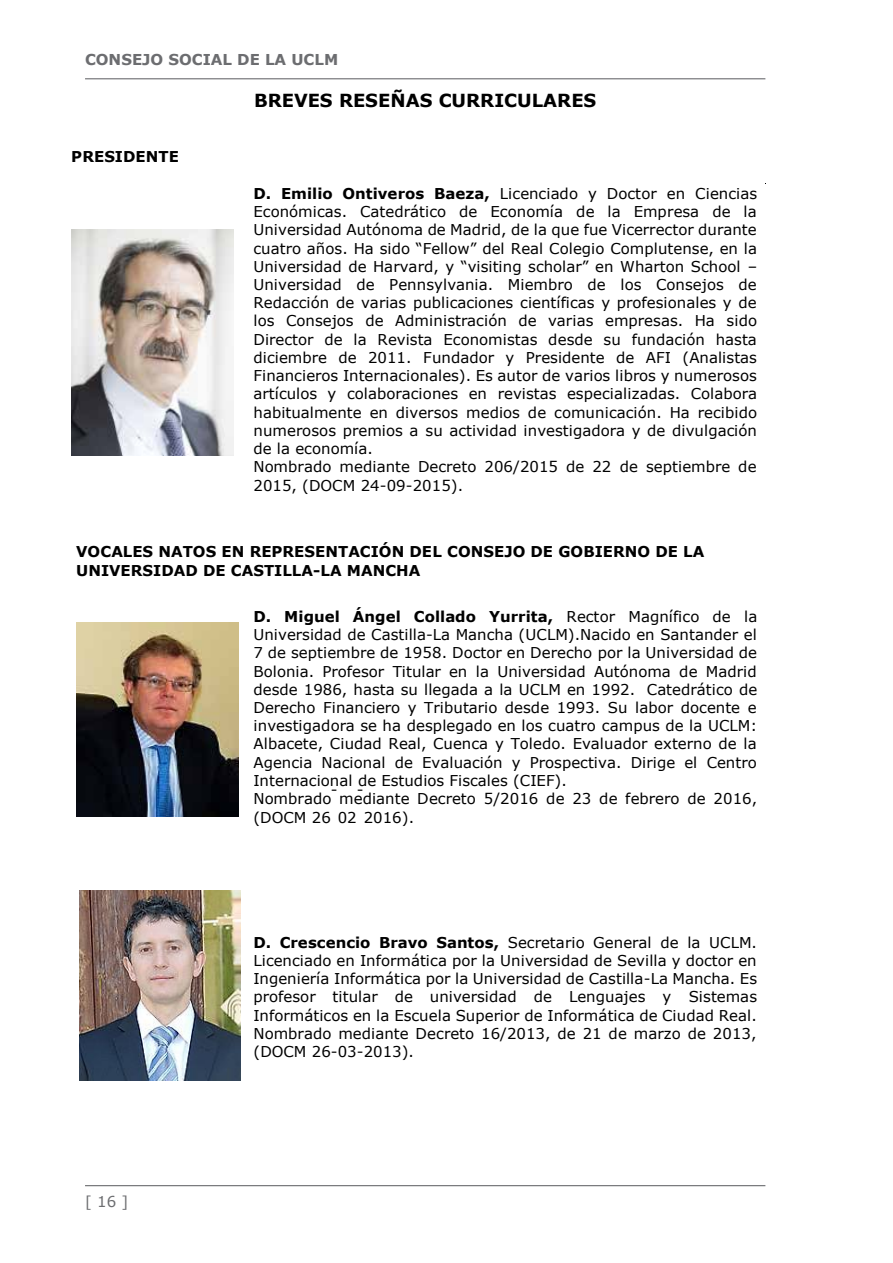
<style>
.page{position:relative;width:893px;height:1263px;background:#fff}
.page>*{position:absolute;margin:0;border:0;box-sizing:border-box;transform-origin:0 0}
.t1{font:700 18px "Verdana";color:#000}
.t2{font:15px/18.3px "Verdana";color:#000}
.t3{font:700 15px/18.1px "Verdana";color:#000}
.t4{font:700 15px "Verdana";color:#6c6d70}
.t5{font:15px "Verdana";color:#6c6d70}
.s1{font-weight:700}
</style>
<div class="page">
<hr style="left:85px;top:1185px;width:680px;height:1px;background:#6c6d70">
<hr style="left:85px;top:78px;width:680px;height:1px;background:#6c6d70">
<img style="left:72px;top:230px;width:161px;height:226px">
<img style="left:76px;top:622px;width:162px;height:194px">
<img style="left:79px;top:890px;width:162px;height:190px">
<p class="t4" style="left:85px;top:49px;width:255px">CONSEJO SOCIAL DE LA UCLM</p>
<p class="t1" style="left:254px;top:88px;width:344px">BREVES RESEÑAS CURRICULARES</p>
<p class="t3" style="left:71px;top:147px;width:109px">PRESIDENTE</p>
<p class="t2" style="left:253px;top:184px;width:505px"><span class="s1">D. Emilio Ontiveros Baeza,</span> Licenciado y Doctor en Ciencias Económicas. Catedrático de Economía de la Empresa de la Universidad Autónoma de Madrid, de la que fue Vicerrector durante cuatro años. Ha sido “Fellow” del Real Colegio Complutense, en la Universidad de Harvard, y “visiting scholar” en Wharton School – Universidad de Pennsylvania. Miembro de los Consejos de Redacción de varias publicaciones científicas y profesionales y de los Consejos de Administración de varias empresas. Ha sido Director de la Revista Economistas desde su fundación hasta diciembre de 2011. Fundador y Presidente de AFI (Analistas Financieros Internacionales). Es autor de varios libros y numerosos artículos y colaboraciones en revistas especializadas. Colabora habitualmente en diversos medios de comunicación. Ha recibido numerosos premios a su actividad investigadora y de divulgación de la economía.<br>Nombrado mediante Decreto 206/2015 de 22 de septiembre de 2015, (DOCM 24-09-2015).</p>
<p class="t3" style="left:76px;top:543px;width:629px">VOCALES NATOS EN REPRESENTACIÓN DEL CONSEJO DE GOBIERNO DE LA<br>UNIVERSIDAD DE CASTILLA-LA MANCHA</p>
<p class="t2" style="left:253px;top:607px;width:505px"><span class="s1">D. Miguel Ángel Collado Yurrita,</span> Rector Magnífico de la Universidad de Castilla-La Mancha (UCLM).Nacido en Santander el 7 de septiembre de 1958. Doctor en Derecho por la Universidad de Bolonia. Profesor Titular en la Universidad Autónoma de Madrid desde 1986, hasta su llegada a la UCLM en 1992. Catedrático de Derecho Financiero y Tributario desde 1993. Su labor docente e investigadora se ha desplegado en los cuatro campus de la UCLM:<br>Albacete, Ciudad Real, Cuenca y Toledo. Evaluador externo de la Agencia Nacional de Evaluación y Prospectiva. Dirige el Centro Internacional de Estudios Fiscales (CIEF).<br>Nombrado mediante Decreto 5/2016 de 23 de febrero de 2016, (DOCM 26</p>
<p class="t2" style="left:331px;top:780px;width:8px">-</p>
<p class="t2" style="left:357px;top:780px;width:8px">-</p>
<p class="t2" style="left:364px;top:808px;width:52px">2016).</p>
<p class="t2" style="left:338px;top:808px;width:21px">02</p>
<p class="t5" style="left:85px;top:1192px;width:45px">[ 16 ]</p>
<p class="t2" style="left:253px;top:933px;width:505px;text-align:justify"><span class="s1">D. Crescencio Bravo Santos,</span> Secretario General de la UCLM.<br>Licenciado en Informática por la Universidad de Sevilla y doctor en Ingeniería Informática por la Universidad de Castilla-La Mancha. Es profesor titular de universidad de Lenguajes y Sistemas Informáticos en la Escuela Superior de Informática de Ciudad Real.<br>Nombrado mediante Decreto 16/2013, de 21 de marzo de 2013, (DOCM 26-03-2013).</p>
</div>
